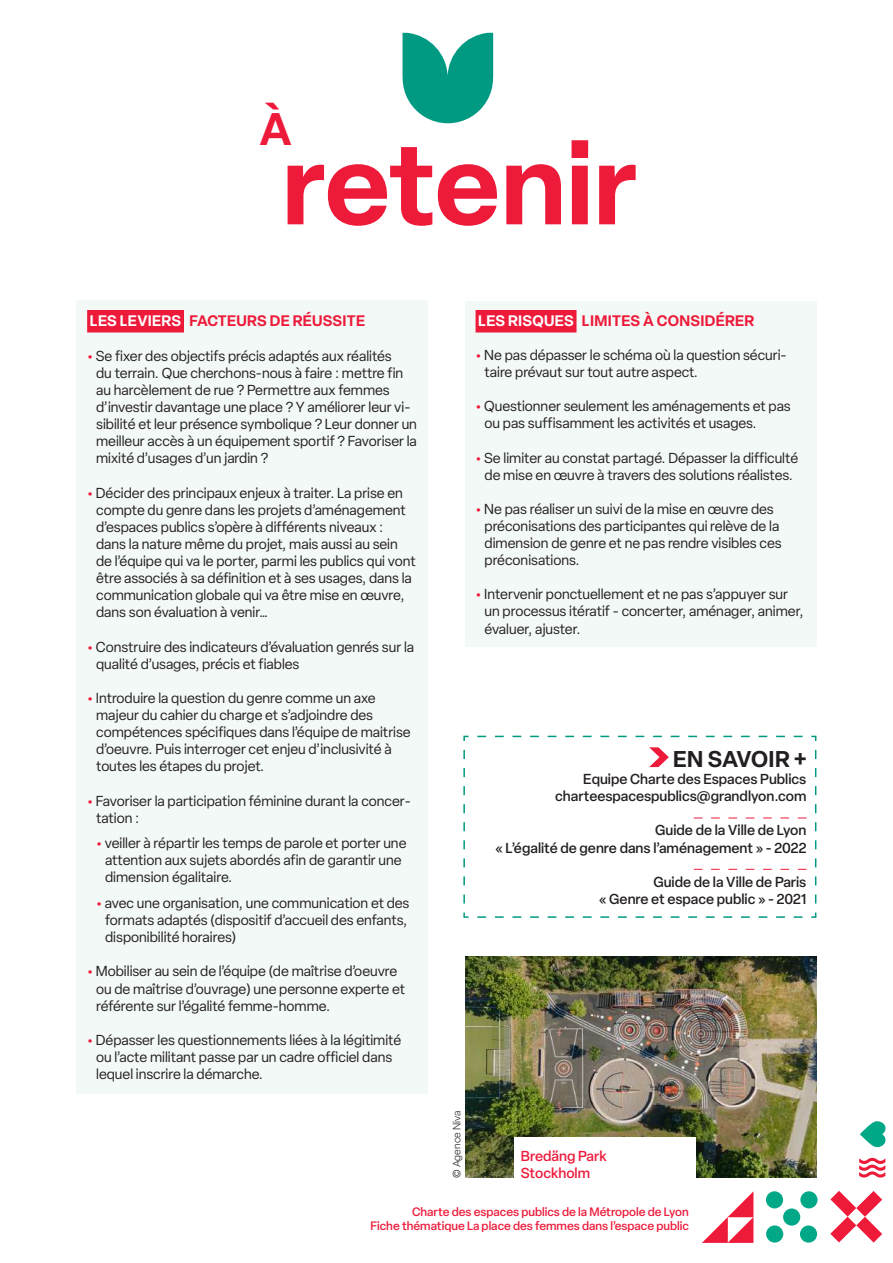
<style>
.page{position:relative;width:893px;height:1263px;background:#fff}
.page>*{position:absolute;margin:0;border:0;box-sizing:border-box;transform-origin:0 0}
.t1{font:600 113.55px "Elza";letter-spacing:-.005em;color:#ed1a3a}
.t2{font:600 45px "Elza";color:#ed1a3a}
.t3{font:600 22.5px "Elza";letter-spacing:.005em;color:#231f20}
.t4{font:600 15px "Elza";letter-spacing:.02em;color:#ed1a3a}
.t5{font:14.25px/17.1px "Elza";color:#231f20}
.t6{font:500 14.25px/17.1px "Elza";color:#231f20;text-align:right}
.t7{font:500 14.25px/17.1px "Elza";color:#ed1a3a}
.t8{font:500 12px/14.4px "Elza";color:#ed1a3a;text-align:right}
.t9{font:300 10.5px "Elza";color:#231f20}
.s1{color:#fff}
.s2{font-weight:600;color:#ed1a3a}
</style>
<div class="page">
<img style="left:466px;top:957px;width:350px;height:220px">
<svg style="left:402px;top:33px;width:91px;height:90px"></svg>
<svg style="left:702px;top:1192px;width:51px;height:51px"></svg>
<svg style="left:830px;top:1191px;width:52px;height:51px"></svg>
<div style="left:766px;top:1225px;width:17px;height:17px;background:#00a887;border-radius:50%"></div>
<div style="left:766px;top:1191px;width:17px;height:17px;background:#00a887;border-radius:50%"></div>
<div style="left:800px;top:1191px;width:17px;height:17px;background:#00a887;border-radius:50%"></div>
<div style="left:800px;top:1225px;width:17px;height:17px;background:#00a887;border-radius:50%"></div>
<div style="left:783px;top:1208px;width:17px;height:17px;background:#00a887;border-radius:50%"></div>
<svg style="left:860px;top:1121px;width:26px;height:27px"></svg>
<svg style="left:859px;top:1158px;width:26px;height:19px"></svg>
<div style="left:514px;top:1137px;width:182px;height:50px;background:#fff"></div>
<div style="left:465px;top:301px;width:351px;height:345px;background:#f3f9f6"></div>
<div style="left:476px;top:310px;width:100px;height:22px;background:#ed1a3a"></div>
<div style="left:77px;top:301px;width:351px;height:793px;background:#f3f9f6"></div>
<div style="left:87px;top:310px;width:97px;height:22px;background:#ed1a3a"></div>
<svg style="left:463px;top:735px;width:354px;height:183px"></svg>
<h2 class="t2" style="left:260px;top:97px;width:34px">À</h2>
<h1 class="t1" style="left:282px;top:103px;width:357px">retenir</h1>
<p class="t4" style="left:90px;top:310px;width:277px"><span class="s1">LES LEVIERS</span> FACTEURS DE RÉUSSITE</p>
<p class="t5" style="left:96px;top:347px;width:322px;text-indent:-9px"><span class="s2">•</span> Se fixer des objectifs précis adaptés aux réalités<br>du terrain. Que cherchons-nous à faire : mettre fin au harcèlement de rue ? Permettre aux femmes d’investir davantage une place ? Y améliorer leur vi&shy;sibilité et leur présence symbolique ? Leur donner un meilleur accès à un équipement sportif ? Favoriser la mixité d’usages d’un jardin ?</p>
<p class="t5" style="left:96px;top:484px;width:321px;text-indent:-9px"><span class="s2">•</span> Décider des principaux enjeux à traiter. La prise en compte du genre dans les projets d’aménagement d’espaces publics s’opère à différents niveaux : dans la nature même du projet, mais aussi au sein de l’équipe qui va le porter, parmi les publics qui vont être associés à sa définition et à ses usages, dans la communication globale qui va être mise en œuvre, dans son évaluation à venir…</p>
<p class="t5" style="left:96px;top:638px;width:320px;text-indent:-9px"><span class="s2">•</span> Construire des indicateurs d’évaluation genrés sur la qualité d’usages, précis et fiables</p>
<p class="t5" style="left:96px;top:689px;width:316px;text-indent:-9px"><span class="s2">•</span> Introduire la question du genre comme un axe majeur du cahier du charge et s’adjoindre des compétences spécifiques dans l’équipe de maitrise d’oeuvre. Puis interroger cet enjeu d’inclusivité à toutes les étapes du projet.</p>
<p class="t5" style="left:96px;top:792px;width:316px;text-indent:-9px"><span class="s2">•</span> Favoriser la participation féminine durant la concer&shy;tation :</p>
<p class="t5" style="left:105px;top:835px;width:303px;text-indent:-9px"><span class="s2">•</span> veiller à répartir les temps de parole et porter une attention aux sujets abordés afin de garantir une dimension égalitaire.</p>
<p class="t5" style="left:105px;top:894px;width:306px;text-indent:-9px"><span class="s2">•</span> avec une organisation, une communication et des formats adaptés (dispositif d’accueil des enfants, disponibilité horaires)</p>
<p class="t5" style="left:96px;top:963px;width:310px;text-indent:-9px"><span class="s2">•</span> Mobiliser au sein de l’équipe (de maîtrise d’oeuvre ou de maîtrise d’ouvrage) une personne experte et référente sur l’égalité femme-homme.</p>
<p class="t5" style="left:96px;top:1031px;width:307px;text-indent:-9px"><span class="s2">•</span> Dépasser les questionnements liées à la légitimité ou l’acte militant passe par un cadre officiel dans lequel inscrire la démarche.</p>
<p class="t4" style="left:478px;top:310px;width:278px"><span class="s1">LES RISQUES</span> LIMITES À CONSIDÉRER</p>
<p class="t5" style="left:485px;top:346px;width:304px;text-indent:-9px"><span class="s2">•</span> Ne pas dépasser le schéma où la question sécuri&shy;taire prévaut sur tout autre aspect.</p>
<p class="t5" style="left:485px;top:398px;width:308px;text-indent:-9px"><span class="s2">•</span> Questionner seulement les aménagements et pas ou pas suffisamment les activités et usages.</p>
<p class="t5" style="left:476px;top:449px;width:324px;text-align:center"><span class="s2">•</span> Se limiter au constat partagé. Dépasser la difficulté de mise en œuvre à travers des solutions réalistes.</p>
<p class="t5" style="left:485px;top:500px;width:299px;text-indent:-9px"><span class="s2">•</span> Ne pas réaliser un suivi de la mise en œuvre des préconisations des participantes qui relève de la dimension de genre et ne pas rendre visibles ces préconisations.</p>
<p class="t5" style="left:485px;top:586px;width:321px;text-indent:-9px"><span class="s2">•</span> Intervenir ponctuellement et ne pas s’appuyer sur un processus itératif - concerter, aménager, animer, évaluer, ajuster.</p>
<h3 class="t3" style="left:673px;top:743px;width:135px">EN SAVOIR +</h3>
<p class="t6" style="left:555px;top:770px;width:253px">Equipe Charte des Espaces Publics charteespacespublics@grandlyon.com</p>
<p class="t6" style="left:495px;top:822px;width:312px">Guide de la Ville de Lyon<br>« L’égalité de genre dans l’aménagement » - 2022</p>
<p class="t6" style="left:599px;top:873px;width:209px">Guide de la Ville de Paris<br>« Genre et espace public » - 2021</p>
<p class="t9" style="left:450px;top:1178px;width:69px;rotate:-90deg">© Agence Niva</p>
<p class="t7" style="left:521px;top:1147px;width:87px">Bredäng Park<br>Stockholm</p>
<p class="t8" style="left:370px;top:1204px;width:320px">Charte des espaces publics de la Métropole de Lyon<br>Fiche thématique La place des femmes dans l’espace public</p>
</div>
